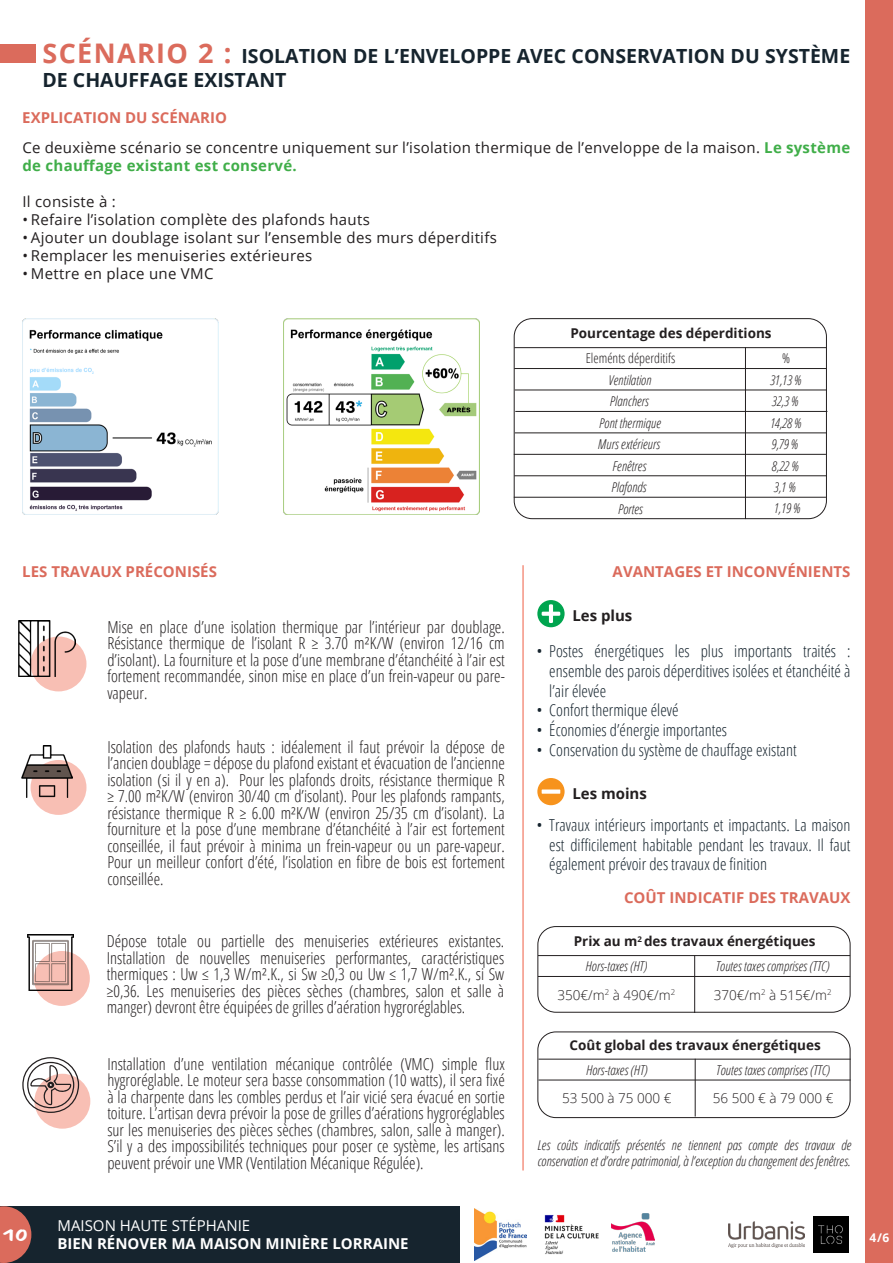
<style>
.page{position:relative;width:893px;height:1263px;background:#fff}
.page>*{position:absolute;margin:0;border:0;box-sizing:border-box;transform-origin:0 0}
.Titre_de_chapitre_-_Aligner_au_centre{font:700 19.5px/23.4px "Open Sans";color:#16242e}
.Style_de_paragraphe_1{font:300 condensed 16.5px/16.5px "Open Sans";color:#231f20;text-align:justify}
.t1{font:300 condensed 16.5px/19.8px "Open Sans";color:#16242e;text-align:justify}
.Légende_de_l_image{font:15px/18px "Open Sans";letter-spacing:.02em;color:#231f20}
.Titre_-_Aligner_à_gauche{font:700 15px "Open Sans";color:#db6b5c}
.t2{font:700 15px/18px "Open Sans";color:#fff}
.Titre_-_Aligner_à_gauche-2{font:700 15px "Open Sans";color:#231f20}
.Style_de_paragraphe_1-2{font:italic 300 condensed 13.5px/16.5px "Open Sans";color:#231f20}
.t3{font:700 13.5px "Open Sans";color:#231f20}
.t4{font:300 13.5px "Open Sans";color:#231f20}
.t5{font:300 condensed 13.5px "Open Sans";color:#231f20}
.Titre_du_chapitre_-_Aligner_à_gauche{font:700 12px "Open Sans";color:#fff}
.s1{font-size:27px;color:#db6b5c}
.s2{font-weight:700;color:#40ae49}
.s3{font-weight:400}
</style>
<div class="page">
<div style="left:0;top:1206px;width:460px;height:57px;background:#16242e"></div>
<img style="left:475px;top:1208px;width:52px;height:53px">
<img style="left:544px;top:1215px;width:55px;height:39px">
<img style="left:729px;top:1221px;width:76px;height:27px">
<img style="left:813px;top:1217px;width:36px;height:35px">
<img style="left:611px;top:1214px;width:44px;height:37px">
<svg style="left:0;top:1206px;width:31px;height:57px"></svg>
<div style="left:865px;top:0;width:28px;height:1263px;background:#db6b5c"></div>
<img style="left:22px;top:319px;width:197px;height:196px">
<img style="left:283px;top:318px;width:196px;height:197px">
<div style="left:0;top:45px;width:35px;height:18px;background:#db6b5c"></div>
<div style="left:34px;top:1074px;width:56px;height:55px;background:#f8bfb4;border-radius:50%"></div>
<svg style="left:22px;top:1057px;width:57px;height:56px"></svg>
<div style="left:34px;top:951px;width:56px;height:55px;background:#f8bfb4;border-radius:50%"></div>
<img style="left:28px;top:934px;width:45px;height:57px">
<div style="left:31px;top:636px;width:55px;height:55px;background:#f8bfb4;border-radius:50%"></div>
<img style="left:19px;top:620px;width:56px;height:56px">
<hr style="left:523px;top:565px;width:1px;height:605px;background:#ef5e44">
<div style="left:537px;top:600px;width:28px;height:27px;background:#00a54f;border-radius:50%"></div>
<svg style="left:542px;top:604px;width:18px;height:19px"></svg>
<div style="left:537px;top:778px;width:28px;height:27px;background:#f7931d;border-radius:50%"></div>
<div style="left:542px;top:789px;width:18px;height:5px;background:#fff"></div>
<div style="left:537px;top:926px;width:313px;height:86px;border:1px solid #231f20;border-radius:18px"></div>
<hr style="left:538px;top:955px;width:312px;height:1px;background:#231f20">
<hr style="left:694px;top:955px;width:1px;height:58px;background:#231f20">
<hr style="left:538px;top:976px;width:312px;height:1px;background:#231f20">
<hr style="left:538px;top:1059px;width:313px;height:1px;background:#231f20">
<hr style="left:695px;top:1059px;width:1px;height:57px;background:#231f20">
<hr style="left:538px;top:1080px;width:313px;height:1px;background:#231f20">
<div style="left:537px;top:1031px;width:313px;height:87px;border:1px solid #231f20;border-radius:18px"></div>
<div style="left:514px;top:318px;width:313px;height:201px;border:1px solid #231f20;border-radius:18px"></div>
<hr style="left:514px;top:347px;width:312px;height:1px;background:#231f20">
<hr style="left:745px;top:347px;width:1px;height:172px;background:#231f20">
<hr style="left:514px;top:368px;width:312px;height:1px;background:#231f20">
<hr style="left:515px;top:390px;width:312px;height:1px;background:#231f20">
<hr style="left:515px;top:411px;width:312px;height:1px;background:#231f20">
<hr style="left:515px;top:432px;width:312px;height:1px;background:#231f20">
<hr style="left:514px;top:454px;width:312px;height:1px;background:#231f20">
<hr style="left:514px;top:475px;width:312px;height:1px;background:#231f20">
<hr style="left:514px;top:497px;width:312px;height:1px;background:#231f20">
<div style="left:31px;top:760px;width:55px;height:55px;background:#f8bfb4;border-radius:50%"></div>
<img style="left:21px;top:746px;width:52px;height:52px">
<p class="Titre_de_chapitre_-_Aligner_au_centre" style="left:43px;top:44px;width:809px"><span class="s1">SCÉNARIO 2 :</span> ISOLATION DE L’ENVELOPPE AVEC CONSERVATION DU SYSTÈME<br>DE CHAUFFAGE EXISTANT</p>
<p class="Titre_-_Aligner_à_gauche" style="left:22px;top:107px;width:206px">EXPLICATION DU SCÉNARIO</p>
<p class="Légende_de_l_image" style="left:22px;top:138px;width:829px">Ce deuxième scénario se concentre uniquement sur l’isolation thermique de l’enveloppe de la maison. <span class="s2">Le système de chauffage existant est conservé.</span></p>
<p class="Légende_de_l_image" style="left:22px;top:192px;width:95px">Il consiste à :</p>
<p class="Légende_de_l_image" style="left:22px;top:210px;width:349px">• Refaire l’isolation complète des plafonds hauts</p>
<p class="Légende_de_l_image" style="left:22px;top:228px;width:476px">• Ajouter un doublage isolant sur l’ensemble des murs déperditifs</p>
<p class="Légende_de_l_image" style="left:22px;top:246px;width:291px">• Remplacer les menuiseries extérieures</p>
<p class="Légende_de_l_image" style="left:22px;top:264px;width:193px">• Mettre en place une VMC</p>
<p class="t3" style="left:570px;top:324px;width:203px">Pourcentage des déperditions</p>
<p class="t5" style="left:586px;top:349px;width:91px">Eleménts déperditifs</p>
<p class="t5" style="left:782px;top:349px;width:9px">%</p>
<p class="Style_de_paragraphe_1-2" style="left:609px;top:371px;width:44px">Ventilation</p>
<p class="Style_de_paragraphe_1-2" style="left:770px;top:371px;width:33px">31,13 %</p>
<p class="Style_de_paragraphe_1-2" style="left:610px;top:393px;width:40px">Planchers</p>
<p class="Style_de_paragraphe_1-2" style="left:772px;top:393px;width:28px">32,3 %</p>
<p class="Style_de_paragraphe_1-2" style="left:599px;top:414px;width:63px">Pont thermique</p>
<p class="Style_de_paragraphe_1-2" style="left:770px;top:414px;width:33px">14,28 %</p>
<p class="Style_de_paragraphe_1-2" style="left:598px;top:436px;width:63px">Murs extérieurs</p>
<p class="Style_de_paragraphe_1-2" style="left:771px;top:435px;width:28px">9,79 %</p>
<p class="Style_de_paragraphe_1-2" style="left:613px;top:457px;width:35px">Fenêtres</p>
<p class="Style_de_paragraphe_1-2" style="left:772px;top:457px;width:28px">8,22 %</p>
<p class="Style_de_paragraphe_1-2" style="left:611px;top:478px;width:37px">Plafonds</p>
<p class="Style_de_paragraphe_1-2" style="left:774px;top:478px;width:23px">3,1 %</p>
<p class="Style_de_paragraphe_1-2" style="left:618px;top:500px;width:26px">Portes</p>
<p class="Style_de_paragraphe_1-2" style="left:774px;top:500px;width:28px">1,19 %</p>
<p class="Titre_-_Aligner_à_gauche" style="left:22px;top:561px;width:196px">LES TRAVAUX PRÉCONISÉS</p>
<p class="Titre_-_Aligner_à_gauche" style="left:613px;top:561px;width:239px">AVANTAGES ET INCONVÉNIENTS</p>
<p class="Titre_-_Aligner_à_gauche-2" style="left:572px;top:605px;width:62px">Les plus</p>
<p class="t1" style="left:549px;top:640px;width:303px;text-indent:-13px">• Postes énergétiques les plus importants traités : ensemble des parois déperditives isolées et étanchéité à l’air élevée</p>
<p class="t1" style="left:537px;top:700px;width:144px">• Confort thermique élevé</p>
<p class="t1" style="left:537px;top:720px;width:192px">• Économies d’énergie importantes</p>
<p class="t1" style="left:537px;top:739px;width:262px">• Conservation du système de chauffage existant</p>
<p class="Titre_-_Aligner_à_gauche-2" style="left:572px;top:782px;width:76px">Les moins</p>
<p class="t1" style="left:549px;top:814px;width:303px;text-indent:-13px">• Travaux intérieurs importants et impactants. La maison est difficilement habitable pendant les travaux. Il faut également prévoir des travaux de finition</p>
<p class="Titre_-_Aligner_à_gauche" style="left:624px;top:887px;width:228px">COÛT INDICATIF DES TRAVAUX</p>
<p class="Style_de_paragraphe_1" style="left:107px;top:618px;width:399px">Mise en place d’une isolation thermique par l’intérieur par doublage.<br>Résistance thermique de l’isolant R ≥ 3.70 m²K/W (environ 12/16 cm d’isolant). La fourniture et la pose d’une membrane d’étanchéité à l’air est fortement recommandée, sinon mise en place d’un frein-vapeur ou pare&shy;vapeur.</p>
<p class="Style_de_paragraphe_1" style="left:107px;top:738px;width:399px">Isolation des plafonds hauts : idéalement il faut prévoir la dépose de l’ancien doublage = dépose du plafond existant et évacuation de l’ancienne isolation (si il y en a). Pour les plafonds droits, résistance thermique R ≥ 7.00 m²K/W (environ 30/40 cm d’isolant). Pour les plafonds rampants, résistance thermique R ≥ 6.00 m²K/W (environ 25/35 cm d’isolant). La fourniture et la pose d’une membrane d’étanchéité à l’air est fortement conseillée, il faut prévoir à minima un frein-vapeur ou un pare-vapeur.<br>Pour un meilleur confort d’été, l’isolation en fibre de bois est fortement conseillée.</p>
<p class="Style_de_paragraphe_1" style="left:107px;top:932px;width:399px">Dépose totale ou partielle des menuiseries extérieures existantes.<br>Installation de nouvelles menuiseries performantes, caractéristiques thermiques : Uw ≤ 1,3 W/m².K., si Sw ≥0,3 ou Uw ≤ 1,7 W/m².K., si Sw ≥0,36. Les menuiseries des pièces sèches (chambres, salon et salle à manger) devront être équipées de grilles d’aération hygroréglables.</p>
<p class="Style_de_paragraphe_1" style="left:107px;top:1055px;width:399px">Installation d’une ventilation mécanique contrôlée (VMC) simple flux hygroréglable. Le moteur sera basse consommation (10 watts), il sera fixé à la charpente dans les combles perdus et l’air vicié sera évacué en sortie toiture. L’artisan devra prévoir la pose de grilles d’aérations hygroréglables sur les menuiseries des pièces sèches (chambres, salon, salle à manger).<br>S’il y a des impossibilités techniques pour poser ce système, les artisans peuvent prévoir une VMR (Ventilation Mécanique Régulée).</p>
<p class="t2" style="left:4px;top:1216px;width:406px;text-indent:53px"><span class="s3">MAISON HAUTE STÉPHANIE<br></span><sup>10</sup> BIEN RÉNOVER MA MAISON MINIÈRE LORRAINE</p>
<p class="t3" style="left:574px;top:932px;width:243px">Prix au m<sup>2</sup> des travaux énergétiques</p>
<p class="Style_de_paragraphe_1-2" style="left:585px;top:958px;width:63px">Hors-taxes (HT)</p>
<p class="Style_de_paragraphe_1-2" style="left:716px;top:957px;width:115px">Toutes taxes comprises (TTC)</p>
<p class="t4" style="left:557px;top:986px;width:119px">350€/m<sup>2</sup> à 490€/m<sup>2</sup></p>
<p class="t4" style="left:714px;top:986px;width:119px">370€/m<sup>2</sup> à 515€/m<sup>2</sup></p>
<p class="t3" style="left:570px;top:1035px;width:253px">Coût global des travaux énergétiques</p>
<p class="Style_de_paragraphe_1-2" style="left:586px;top:1061px;width:63px">Hors-taxes (HT)</p>
<p class="Style_de_paragraphe_1-2" style="left:716px;top:1061px;width:115px">Toutes taxes comprises (TTC)</p>
<p class="t4" style="left:562px;top:1089px;width:111px">53 500 à 75 000 €</p>
<p class="t4" style="left:713px;top:1089px;width:122px">56 500 € à 79 000 €</p>
<p class="Style_de_paragraphe_1-2" style="left:537px;top:1136px;width:315px">Les coûts indicatifs présentés ne tiennent pas compte des travaux de conservation et d’ordre patrimonial, à l’exception du changement des fenêtres.</p>
<p class="Titre_du_chapitre_-_Aligner_à_gauche" style="left:870px;top:1229px;width:21px">4/6</p>
</div>
